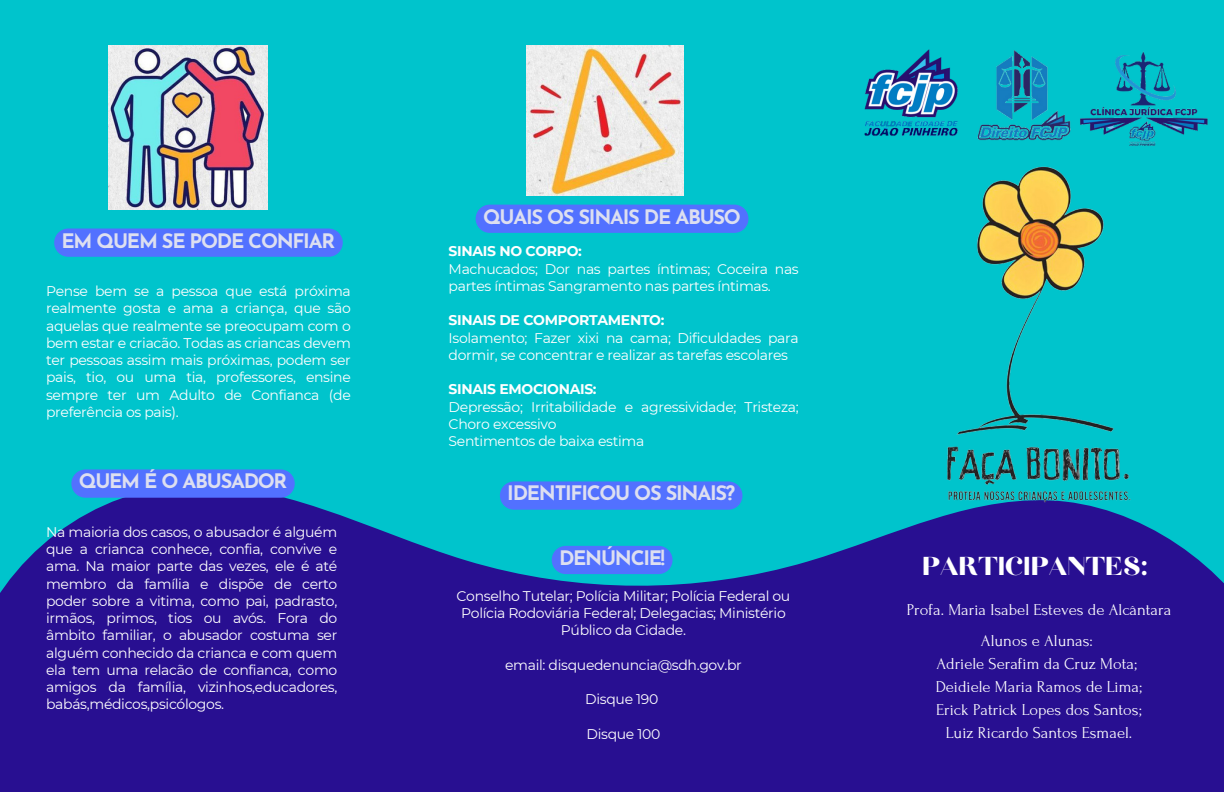
<style>
.page{position:relative;width:1224px;height:792px;background:#00c4cc}
.page>*{position:absolute;margin:0;border:0;box-sizing:border-box;transform-origin:0 0}
.t1{font:32.4px "Chloe";color:#fff}
.t2{font:700 20px "Josefin Sans";letter-spacing:-.065em;color:#dddff0}
.t3{font:16.6px "Forum";color:#fff}
.t4{font:14px/17.2px "Montserrat";letter-spacing:-.025em;color:#fff}
.t5{font:700 14px "Montserrat";letter-spacing:-.025em;color:#fff}
</style>
<div class="page">
<svg style="left:0;top:493px;width:1224px;height:299px;background:#232598"></svg>
<img style="left:109px;top:45px;width:159px;height:164px">
<img style="left:527px;top:45px;width:157px;height:150px">
<img style="left:931px;top:166px;width:209px;height:349px">
<div style="left:54px;top:229px;width:289px;height:28px;background:#5271ff"></div>
<svg style="left:71px;top:469px;width:224px;height:29px;background:#4d74fb"></svg>
<div style="left:476px;top:205px;width:272px;height:28px;background:#5271ff"></div>
<svg style="left:500px;top:481px;width:242px;height:29px;background:#4e74fc"></svg>
<div style="left:552px;top:546px;width:121px;height:28px;background:#5271ff;border-radius:14px"></div>
<img style="left:864px;top:49px;width:94px;height:87px">
<img style="left:977px;top:50px;width:94px;height:91px">
<img style="left:1080px;top:51px;width:127px;height:95px">
<p class="t2" style="left:62px;top:233px;width:275px">EM QUEM SE PODE CONFIAR</p>
<p class="t4" style="left:46px;top:282px;width:306px;text-align:justify">Pense bem se a pessoa que está próxima realmente gosta e ama a criança, que são aquelas que realmente se preocupam com o bem estar e criacão. Todas as criancas devem ter pessoas assim mais próximas, podem ser pais, tio, ou uma tia, professores, ensine sempre ter um Adulto de Confianca (de preferência os pais).</p>
<p class="t2" style="left:79px;top:473px;width:210px">QUEM É O ABUSADOR</p>
<p class="t4" style="left:46px;top:523px;width:293px;text-align:justify">Na maioria dos casos, o abusador é alguém que a crianca conhece, confia, convive e ama. Na maior parte das vezes, ele é até membro da família e dispõe de certo poder sobre a vitima, como pai, padrasto, irmãos, primos, tios ou avós. Fora do âmbito familiar, o abusador costuma ser alguém conhecido da crianca e com quem ela tem uma relacão de confianca, como amigos da família, vizinhos,educadores, babás,médicos,psicólogos.</p>
<p class="t2" style="left:483px;top:209px;width:259px">QUAIS OS SINAIS DE ABUSO</p>
<p class="t5" style="left:449px;top:243px;width:135px">SINAIS NO CORPO:</p>
<p class="t4" style="left:449px;top:260px;width:352px">Machucados; Dor nas partes íntimas; Coceira nas partes íntimas Sangramento nas partes íntimas.</p>
<p class="t5" style="left:449px;top:312px;width:217px">SINAIS DE COMPORTAMENTO:</p>
<p class="t4" style="left:449px;top:329px;width:352px">Isolamento; Fazer xixi na cama; Dificuldades para dormir, se concentrar e realizar as tarefas escolares</p>
<p class="t5" style="left:449px;top:381px;width:149px">SINAIS EMOCIONAIS:</p>
<p class="t4" style="left:449px;top:398px;width:352px">Depressão; Irritabilidade e agressividade; Tristeza;<br>Choro excessivo</p>
<p class="t4" style="left:449px;top:432px;width:197px">Sentimentos de baixa estima</p>
<p class="t2" style="left:507px;top:485px;width:229px">IDENTIFICOU OS SINAIS?</p>
<p class="t2" style="left:559px;top:550px;width:107px">DENÚNCIE!</p>
<p class="t4" style="left:457px;top:587px;width:335px;text-align:center">Conselho Tutelar; Polícia Militar; Polícia Federal ou<br>Polícia Rodoviária Federal; Delegacias; Ministério<br>Público da Cidade.</p>
<p class="t4" style="left:505px;top:656px;width:238px">email: disquedenuncia@sdh.gov.br</p>
<p class="t4" style="left:585px;top:690px;width:75px">Disque 190</p>
<p class="t4" style="left:587px;top:725px;width:75px">Disque 100</p>
<p class="t1" style="left:922px;top:551px;width:228px">PARTICIPANTES:</p>
<p class="t3" style="left:907px;top:601px;width:266px">Profa. Maria Isabel Esteves de Alcântara</p>
<p class="t3" style="left:981px;top:632px;width:113px">Alunos e Alunas:</p>
<p class="t3" style="left:936px;top:655px;width:202px">Adriele Serafim da Cruz Mota;</p>
<p class="t3" style="left:936px;top:678px;width:208px">Deidiele Maria Ramos de Lima;</p>
<p class="t3" style="left:936px;top:701px;width:207px">Erick Patrick Lopes dos Santos;</p>
<p class="t3" style="left:946px;top:724px;width:188px">Luiz Ricardo Santos Esmael.</p>
</div>
